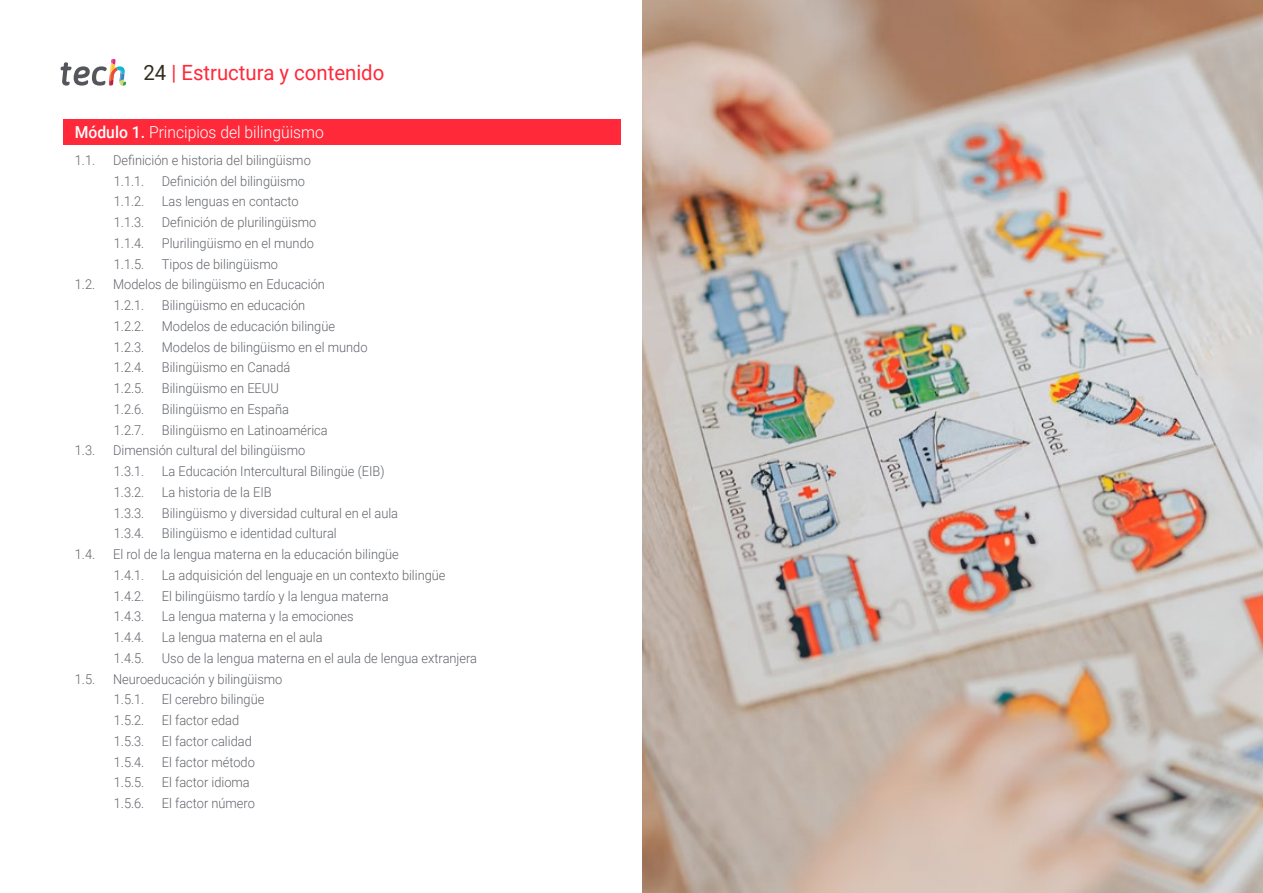
<style>
.page{position:relative;width:1263px;height:893px;background:#fff}
.page>*{position:absolute;margin:0;border:0;box-sizing:border-box;transform-origin:0 0}
.t1{font:21px "Roboto";color:#ff293a}
.t2{font:300 16.5px "Roboto";color:#fff;scale:.95 1}
.t3{font:300 13.5px/20.7px "Roboto";color:#61646a;scale:.95 1}
.s1{color:#312e20}
.s2{font-weight:500}
</style>
<div class="page">
<div style="left:64px;top:119px;width:557px;height:25px;background:#ff293a"></div>
<img style="left:642px;top:0;width:621px;height:893px">
<svg style="left:61px;top:59px;width:65px;height:27px"></svg>
<h1 class="t1" style="left:144px;top:57px;width:242px"><span class="s1">24</span> | Estructura y contenido</h1>
<p class="t2" style="left:75px;top:120px;width:264px"><span class="s2">Módulo 1.</span> Principios del bilingüismo</p>
<p class="t3" style="left:75px;top:149px;width:23px">1.1.</p>
<p class="t3" style="left:113px;top:149px;width:210px">Definición e historia del bilingüismo<br>1.1.1.</p>
<p class="t3" style="left:162px;top:170px;width:152px">Definición del bilingüismo</p>
<p class="t3" style="left:114px;top:191px;width:34px">1.1.2.</p>
<p class="t3" style="left:162px;top:191px;width:146px">Las lenguas en contacto</p>
<p class="t3" style="left:114px;top:212px;width:34px">1.1.3.</p>
<p class="t3" style="left:162px;top:212px;width:164px">Definición de plurilingüismo</p>
<p class="t3" style="left:114px;top:232px;width:34px">1.1.4.</p>
<p class="t3" style="left:162px;top:232px;width:162px">Plurilingüismo en el mundo</p>
<p class="t3" style="left:114px;top:253px;width:34px">1.1.5.</p>
<p class="t3" style="left:162px;top:253px;width:124px">Tipos de bilingüismo</p>
<p class="t3" style="left:75px;top:274px;width:23px">1.2.</p>
<p class="t3" style="left:113px;top:274px;width:224px">Modelos de bilingüismo en Educación<br>1.2.1.</p>
<p class="t3" style="left:162px;top:295px;width:153px">Bilingüismo en educación</p>
<p class="t3" style="left:114px;top:315px;width:34px">1.2.2.</p>
<p class="t3" style="left:162px;top:315px;width:184px">Modelos de educación bilingüe</p>
<p class="t3" style="left:114px;top:336px;width:34px">1.2.3.</p>
<p class="t3" style="left:162px;top:336px;width:218px">Modelos de bilingüismo en el mundo</p>
<p class="t3" style="left:114px;top:357px;width:34px">1.2.4.</p>
<p class="t3" style="left:162px;top:357px;width:137px">Bilingüismo en Canadá</p>
<p class="t3" style="left:114px;top:378px;width:34px">1.2.5.</p>
<p class="t3" style="left:162px;top:378px;width:125px">Bilingüismo en EEUU</p>
<p class="t3" style="left:114px;top:398px;width:34px">1.2.6.</p>
<p class="t3" style="left:162px;top:398px;width:135px">Bilingüismo en España</p>
<p class="t3" style="left:114px;top:419px;width:34px">1.2.7.</p>
<p class="t3" style="left:162px;top:419px;width:176px">Bilingüismo en Latinoamérica</p>
<p class="t3" style="left:75px;top:440px;width:23px">1.3.</p>
<p class="t3" style="left:113px;top:440px;width:204px">Dimensión cultural del bilingüismo<br>1.3.1.</p>
<p class="t3" style="left:162px;top:461px;width:236px">La Educación Intercultural Bilingüe (EIB)</p>
<p class="t3" style="left:114px;top:481px;width:34px">1.3.2.</p>
<p class="t3" style="left:162px;top:481px;width:117px">La historia de la EIB</p>
<p class="t3" style="left:114px;top:502px;width:34px">1.3.3.</p>
<p class="t3" style="left:162px;top:502px;width:250px">Bilingüismo y diversidad cultural en el aula</p>
<p class="t3" style="left:114px;top:523px;width:34px">1.3.4.</p>
<p class="t3" style="left:162px;top:523px;width:186px">Bilingüismo e identidad cultural</p>
<p class="t3" style="left:75px;top:544px;width:23px">1.4.</p>
<p class="t3" style="left:113px;top:544px;width:302px">El rol de la lengua materna en la educación bilingüe<br>1.4.1.</p>
<p class="t3" style="left:162px;top:564px;width:300px">La adquisición del lenguaje en un contexto bilingüe</p>
<p class="t3" style="left:114px;top:585px;width:34px">1.4.2.</p>
<p class="t3" style="left:162px;top:585px;width:240px">El bilingüismo tardío y la lengua materna</p>
<p class="t3" style="left:114px;top:606px;width:34px">1.4.3.</p>
<p class="t3" style="left:162px;top:606px;width:203px">La lengua materna y la emociones</p>
<p class="t3" style="left:114px;top:627px;width:34px">1.4.4.</p>
<p class="t3" style="left:162px;top:627px;width:171px">La lengua materna en el aula</p>
<p class="t3" style="left:114px;top:647px;width:34px">1.4.5.</p>
<p class="t3" style="left:162px;top:647px;width:333px">Uso de la lengua materna en el aula de lengua extranjera</p>
<p class="t3" style="left:75px;top:668px;width:23px">1.5.</p>
<p class="t3" style="left:113px;top:668px;width:180px">Neuroeducación y bilingüismo<br>1.5.1.</p>
<p class="t3" style="left:162px;top:689px;width:109px">El cerebro bilingüe</p>
<p class="t3" style="left:114px;top:710px;width:34px">1.5.2.</p>
<p class="t3" style="left:162px;top:710px;width:83px">El factor edad</p>
<p class="t3" style="left:114px;top:730px;width:34px">1.5.3.</p>
<p class="t3" style="left:162px;top:730px;width:96px">El factor calidad</p>
<p class="t3" style="left:114px;top:751px;width:34px">1.5.4.</p>
<p class="t3" style="left:162px;top:751px;width:99px">El factor método</p>
<p class="t3" style="left:114px;top:772px;width:34px">1.5.5.</p>
<p class="t3" style="left:162px;top:772px;width:94px">El factor idioma</p>
<p class="t3" style="left:114px;top:793px;width:34px">1.5.6.</p>
<p class="t3" style="left:162px;top:793px;width:99px">El factor número</p>
</div>
